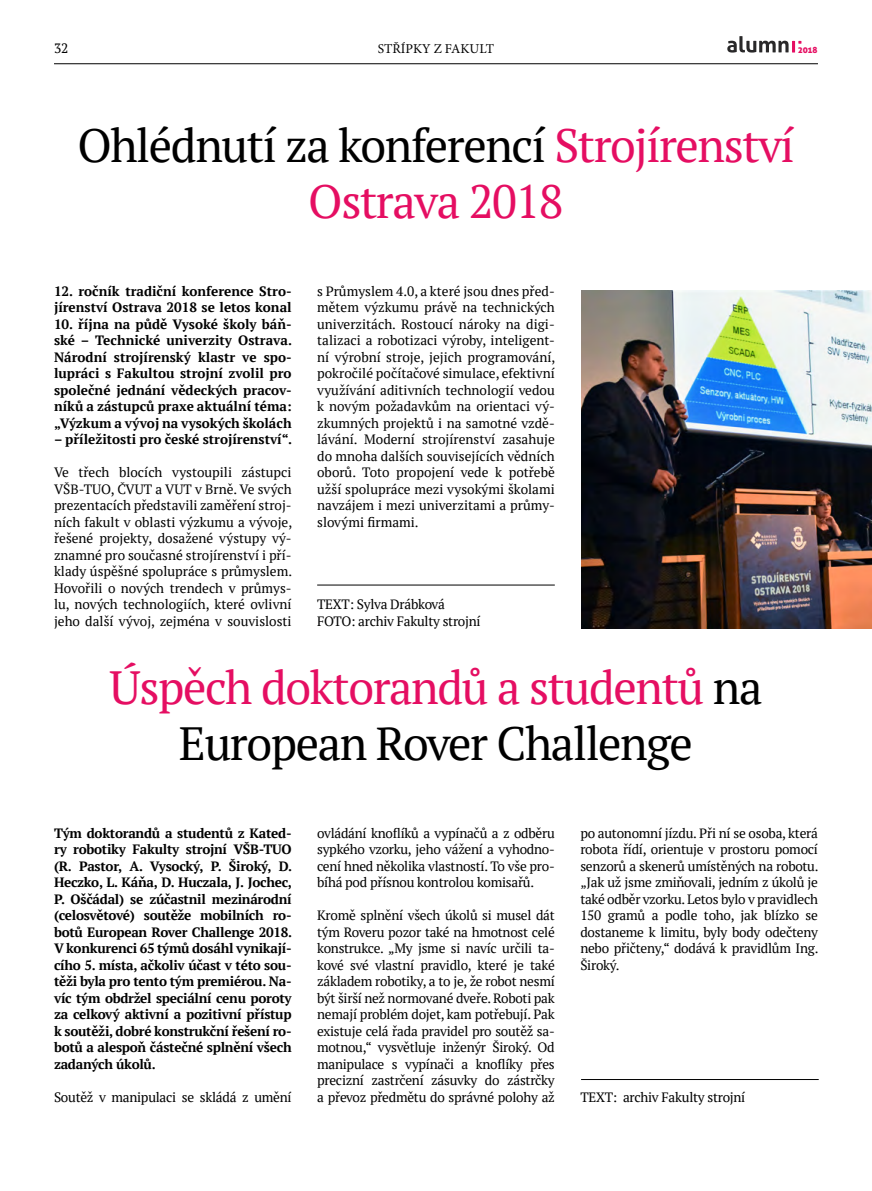
<style>
.page{position:relative;width:872px;height:1191px;background:#fff}
.page>*{position:absolute;margin:0;border:0;box-sizing:border-box;transform-origin:0 0}
.NADPIS{font:46.5px/55.8px "PT Serif";letter-spacing:-.03em;color:#e50e62;text-align:center}
.text{font:13.5px/16.5px "PT Serif";letter-spacing:-.02em;color:#000;text-align:justify}
.text-2{font:700 13.5px/16.5px "PT Serif";color:#000;text-align:justify}
.t1{font:13.5px "Minion Pro";color:#000}
.t2{font:8.7px "Aller Display";color:#e50e62}
.s1{color:#000}
</style>
<div class="page">
<hr style="left:54px;top:63px;width:764px;height:1px;background:#000">
<svg style="left:727px;top:36px;width:74px;height:17px"></svg>
<img style="left:581px;top:291px;width:291px;height:338px">
<hr style="left:317px;top:585px;width:238px;height:1px;background:#000">
<hr style="left:581px;top:1079px;width:237px;height:1px;background:#000">
<p class="text" style="left:54px;top:39px;width:16px">32</p>
<p class="t1" style="left:378px;top:39px;width:118px">STŘÍPKY Z FAKULT</p>
<p class="t2" style="left:798px;top:44px;width:21px">2018</p>
<p class="NADPIS" style="left:77px;top:117px;width:718px"><span class="s1">Ohlédnutí za konferencí</span> Strojírenství<br>Ostrava 2018</p>
<p class="text-2" style="left:54px;top:282px;width:239px">12. ročník tradiční konference Stro&shy;jírenství Ostrava 2018 se letos konal</p>
<p class="text-2" style="left:54px;top:315px;width:239px">10. října na půdě Vysoké školy báň&shy;ské – Technické univerzity Ostrava.<br>Národní strojírenský klastr ve spo&shy;lupráci s Fakultou strojní zvolil pro společné jednání vědeckých pracov&shy;níků a zástupců praxe aktuální téma: „Výzkum a vývoj na vysokých školách</p>
<p class="text-2" style="left:54px;top:431px;width:240px">– příležitosti pro české strojírenství“.</p>
<p class="text" style="left:54px;top:464px;width:240px">Ve třech blocích vystoupili zástupci VŠB-TUO, ČVUT a VUT v Brně. Ve svých prezentacích představili zaměření stroj&shy;ních fakult v oblasti výzkumu a vývoje, řešené projekty, dosažené výstupy vý&shy;znamné pro současné strojírenství i pří&shy;klady úspěšné spolupráce s průmyslem.<br>Hovořili o nových trendech v průmys&shy;lu, nových technologiích, které ovlivní jeho další vývoj, zejména v souvislosti</p>
<p class="text" style="left:317px;top:282px;width:240px">s Průmyslem 4.0, a které jsou dnes před&shy;mětem výzkumu právě na technických univerzitách. Rostoucí nároky na digi&shy;talizaci a robotizaci výroby, inteligent&shy;ní výrobní stroje, jejich programování, pokročilé počítačové simulace, efektivní využívání aditivních technologií vedou k novým požadavkům na orientaci vý&shy;zkumných projektů i na samotné vzdě&shy;lávání. Moderní strojírenství zasahuje do mnoha dalších souvisejících vědních oborů. Toto propojení vede k potřebě užší spolupráce mezi vysokými školami navzájem i mezi univerzitami a průmy&shy;slovými firmami.</p>
<p class="text" style="left:317px;top:596px;width:129px">TEXT: Sylva Drábková</p>
<p class="text" style="left:317px;top:612px;width:165px">FOTO: archiv Fakulty strojní</p>
<p class="NADPIS" style="left:109px;top:659px;width:654px">Úspěch doktorandů a studentů <span class="s1">na<br>European Rover Challenge</span></p>
<p class="text-2" style="left:54px;top:824px;width:240px">Tým doktorandů a studentů z Kated&shy;ry robotiky Fakulty strojní VŠB-TUO (R. Pastor, A. Vysocký, P. Široký, D.<br>Heczko, L. Káňa, D. Huczala, J. Jochec, P. Oščádal) se zúčastnil mezinárodní (celosvětové) soutěže mobilních ro&shy;botů European Rover Challenge 2018.<br>V konkurenci 65 týmů dosáhl vynikají&shy;cího 5. místa, ačkoliv účast v této sou&shy;těži byla pro tento tým premiérou. Na&shy;víc tým obdržel speciální cenu poroty za celkový aktivní a pozitivní přístup k soutěži, dobré konstrukční řešení ro&shy;botů a alespoň částečné splnění všech zadaných úkolů.</p>
<p class="text" style="left:54px;top:1088px;width:239px">Soutěž v manipulaci se skládá z umění</p>
<p class="text" style="left:317px;top:824px;width:239px">ovládání knoflíků a vypínačů a z odběru sypkého vzorku, jeho vážení a vyhodno&shy;cení hned několika vlastností. To vše pro&shy;bíhá pod přísnou kontrolou komisařů.</p>
<p class="text" style="left:317px;top:907px;width:239px">Kromě splnění všech úkolů si musel dát tým Roveru pozor také na hmotnost celé konstrukce. „My jsme si navíc určili ta&shy;kové své vlastní pravidlo, které je také základem robotiky, a to je, že robot nesmí být širší než normované dveře. Roboti pak nemají problém dojet, kam potřebují. Pak existuje celá řada pravidel pro soutěž sa&shy;motnou,“ vysvětluje inženýr Široký. Od manipulace s vypínači a knoflíky přes precizní zastrčení zásuvky do zástrčky a převoz předmětu do správné polohy až</p>
<p class="text" style="left:580px;top:824px;width:240px">po autonomní jízdu. Při ní se osoba, která robota řídí, orientuje v prostoru pomocí senzorů a skenerů umístěných na robotu. „Jak už jsme zmiňovali, jedním z úkolů je také odběr vzorku. Letos bylo v pravidlech 150 gramů a podle toho, jak blízko se dostaneme k limitu, byly body odečteny nebo přičteny,“ dodává k pravidlům Ing.<br>Široký.</p>
<p class="text" style="left:580px;top:1088px;width:166px">TEXT: archiv Fakulty strojní</p>
</div>
